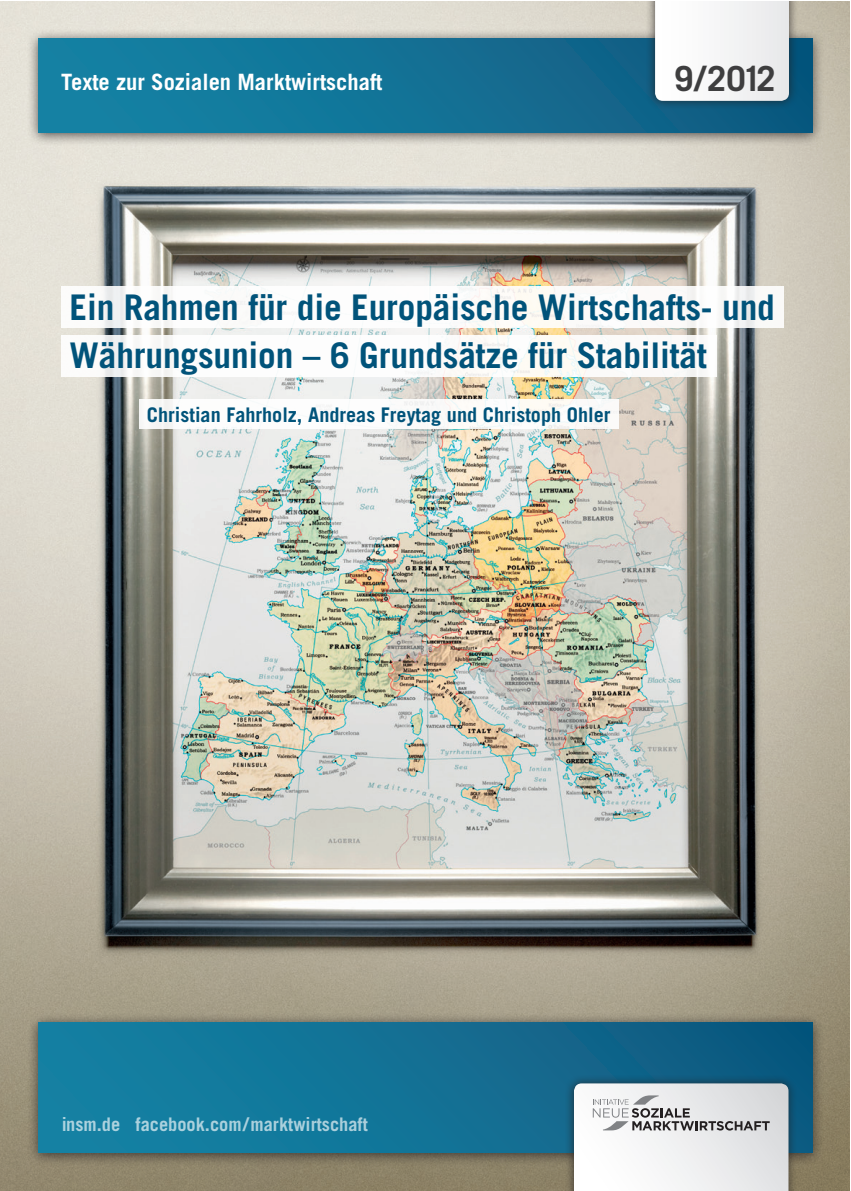
<style>
.page{position:relative;width:851px;height:1191px;background:#fff}
.page>*{position:absolute;margin:0;border:0;box-sizing:border-box;transform-origin:0 0}
.t1{font:700 35.4px/47.7px "Trade Gothic";letter-spacing:-.005em;color:#01537a}
.t2{font:700 34.65px "Trade Gothic";color:#3e3e3f}
.t3{font:700 22.5px "Trade Gothic";color:#fff}
.t4{font:700 20.1px "Trade Gothic";color:#01537a}
.t5{font:700 18.75px "Trade Gothic";color:#fff}
</style>
<div class="page">
<img style="left:0;top:1px;width:849px;height:1190px">
<div style="left:26px;top:1012px;width:798px;height:154px;background:#231f20;opacity:.75"></div>
<div style="left:38px;top:1022px;width:774px;height:130px;background:linear-gradient(to right,#1685a7,#0c577e)"></div>
<div style="left:139px;top:400px;width:480px;height:29px;background:#fff"></div>
<div style="left:61px;top:286px;width:722px;height:42px;background:#fff"></div>
<div style="left:61px;top:335px;width:655px;height:41px;background:#fff"></div>
<div style="left:27px;top:28px;width:797px;height:118px;background:#231f20;opacity:.75"></div>
<div style="left:39px;top:38px;width:773px;height:94px;background:linear-gradient(to right,#1686a7,#0e5980)"></div>
<div style="left:645px;top:1px;width:153px;height:109px;background:#231f20;opacity:.75"></div>
<svg style="left:655px;top:1px;width:133px;height:100px"></svg>
<div style="left:564px;top:1074px;width:234px;height:117px;background:#231f20;opacity:.75"></div>
<svg style="left:574px;top:1083px;width:214px;height:108px"></svg>
<p class="t3" style="left:61px;top:68px;width:323px">Texte zur Sozialen Marktwirtschaft</p>
<p class="t2" style="left:674px;top:57px;width:103px">9/2012</p>
<p class="t1" style="left:70px;top:283px;width:706px">Ein Rahmen für die Europäische Wirtschafts- und<br>Währungsunion – 6 Grundsätze für Stabilität</p>
<p class="t4" style="left:147px;top:402px;width:465px">Christian Fahrholz, Andreas Freytag und Christoph Ohler</p>
<p class="t5" style="left:61px;top:1113px;width:308px">insm.de facebook.com/marktwirtschaft</p>
</div>
